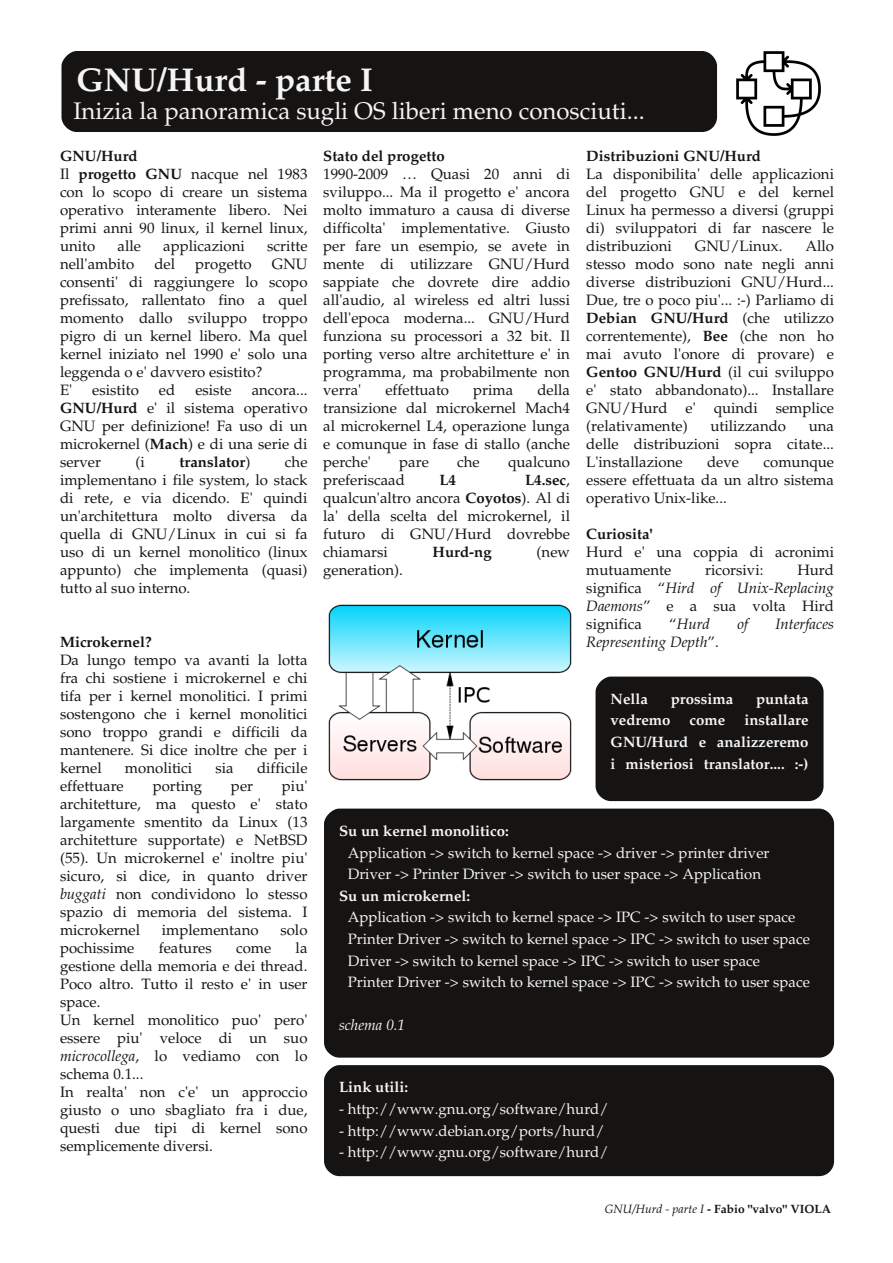
<style>
.page{position:relative;width:893px;height:1263px;background:#fff}
.page>*{position:absolute;margin:0;border:0;box-sizing:border-box;transform-origin:0 0}
.t1{font:700 33px "URW Palladio L";color:#f5f5f5}
.t2{font:24px "URW Palladio L Roma";color:#f5f5f5}
.t3{font:15px/18px "URW Palladio L Roma";color:#161413;text-align:justify}
.t4{font:15px/21.6px "URW Palladio L Roma";color:#f5f5f5}
.t5{font:700 15px "URW Palladio L";color:#161413}
.t6{font:700 15px/21.6px "URW Palladio L";color:#f5f5f5;text-align:justify}
.t7{font:italic 15px "URW Palladio L";color:#161413}
.t8{font:italic 15px "URW Palladio L";color:#f5f5f5}
.t9{font:700 12px "URW Palladio L";color:#161413}
.s1{font-family:"URW Palladio L";font-weight:700}
.s2{font-family:"URW Palladio L Roma";font-weight:400}
.s3{font-family:"URW Palladio L";font-style:italic}
.s4{font-family:"URW Palladio L Roma";font-style:normal}
.s5{font-weight:400;font-style:italic}
</style>
<div class="page">
<div style="left:62px;top:51px;width:655px;height:81px;background:#161413"></div>
<img style="left:736px;top:51px;width:85px;height:85px">
<div style="left:596px;top:676px;width:228px;height:125px;background:#161413"></div>
<div style="left:324px;top:808px;width:510px;height:250px;background:#161413"></div>
<img style="left:328px;top:604px;width:244px;height:177px">
<div style="left:324px;top:1065px;width:510px;height:111px;background:#161413"></div>
<h1 class="t1" style="left:76px;top:58px;width:298px">GNU/Hurd - parte I</h1>
<h2 class="t2" style="left:74px;top:96px;width:573px">Inizia la panoramica sugli OS liberi meno conosciuti...</h2>
<p class="t5" style="left:60px;top:146px;width:79px">GNU/Hurd</p>
<p class="t3" style="left:60px;top:164px;width:249px">Il <span class="s1">progetto GNU</span> nacque nel 1983 con lo scopo di creare un sistema operativo interamente libero. Nei primi anni 90 linux, il kernel linux, unito</p>
<p class="t3" style="left:118px;top:236px;width:25px">alle</p>
<p class="t3" style="left:163px;top:236px;width:83px">applicazioni</p>
<p class="t3" style="left:267px;top:236px;width:42px">scritte</p>
<p class="t3" style="left:60px;top:254px;width:76px">nell'ambito</p>
<p class="t3" style="left:154px;top:254px;width:22px">del</p>
<p class="t3" style="left:195px;top:254px;width:58px">progetto</p>
<p class="t3" style="left:60px;top:254px;width:249px;text-align:left;text-indent:212px">GNU consenti' di raggiungere lo scopo prefissato, rallentato fino a quel momento dallo sviluppo troppo pigro di un kernel libero. Ma quel kernel iniziato nel 1990 e' solo una leggenda o e' davvero esistito?<br>E'</p>
<p class="t3" style="left:92px;top:380px;width:48px">esistito</p>
<p class="t3" style="left:159px;top:380px;width:18px">ed</p>
<p class="t3" style="left:195px;top:380px;width:38px">esiste</p>
<p class="t3" style="left:60px;top:380px;width:249px;text-indent:192px">ancora...<br><span class="s1">GNU/Hurd</span> e' il sistema operativo GNU per definizione! Fa uso di un microkernel (<span class="s1">Mach</span>) e di una serie di server</p>
<p class="t3" style="left:60px;top:452px;width:249px;text-indent:225px">che implementano i file system, lo stack di rete, e via dicendo. E' quindi un'architettura molto diversa da quella di GNU/Linux in cui si fa uso di un kernel monolitico (linux appunto) che implementa (quasi) tutto al suo interno.</p>
<p class="t3" style="left:136px;top:452px;width:11px">(i</p>
<p class="t5" style="left:180px;top:452px;width:72px">translator<span class="s2">)</span></p>
<p class="t5" style="left:60px;top:632px;width:93px">Microkernel?</p>
<p class="t3" style="left:60px;top:650px;width:249px">Da lungo tempo va avanti la lotta fra chi sostiene i microkernel e chi tifa per i kernel monolitici. I primi sostengono che i kernel monolitici sono troppo grandi e difficili da mantenere. Si dice inoltre che per i kernel</p>
<p class="t3" style="left:125px;top:758px;width:69px">monolitici</p>
<p class="t3" style="left:216px;top:758px;width:20px">sia</p>
<p class="t3" style="left:257px;top:758px;width:52px">difficile</p>
<p class="t3" style="left:60px;top:776px;width:65px">effettuare</p>
<p class="t3" style="left:153px;top:776px;width:51px">porting</p>
<p class="t3" style="left:231px;top:776px;width:24px">per</p>
<p class="t3" style="left:60px;top:776px;width:249px;text-indent:222px">piu' architetture, ma questo e' stato largamente smentito da Linux (13 architetture supportate) e NetBSD (55). Un microkernel e' inoltre piu' sicuro, si dice, in quanto driver <span class="s3">buggati</span> non condividono lo stesso spazio di memoria del sistema. I microkernel</p>
<p class="t3" style="left:162px;top:920px;width:98px">implementano</p>
<p class="t3" style="left:280px;top:920px;width:29px">solo</p>
<p class="t3" style="left:60px;top:938px;width:76px">pochissime</p>
<p class="t3" style="left:159px;top:938px;width:55px">features</p>
<p class="t3" style="left:236px;top:938px;width:37px">come</p>
<p class="t3" style="left:60px;top:938px;width:249px;text-align:left;text-indent:236px">la gestione della memoria e dei thread.<br>Poco altro. Tutto il resto e' in user space.<br>Un kernel monolitico puo' pero' essere piu' veloce di un suo <span class="s3">microcollega</span>, lo vediamo con lo schema 0.1...<br>In realta' non c'e' un approccio giusto o uno sbagliato fra i due, questi due tipi di kernel sono semplicemente diversi.</p>
<p class="t5" style="left:323px;top:146px;width:123px">Stato del progetto</p>
<p class="t3" style="left:323px;top:164px;width:248px">1990-2009 … Quasi 20 anni di sviluppo... Ma il progetto e' ancora molto immaturo a causa di diverse difficolta' implementative. Giusto per fare un esempio, se avete in mente di utilizzare GNU/Hurd sappiate che dovrete dire addio all'audio, al wireless ed altri lussi dell'epoca moderna... GNU/Hurd funziona su processori a 32 bit. Il porting verso altre architetture e' in programma, ma probabilmente non verra'</p>
<p class="t3" style="left:385px;top:380px;width:65px">effettuato</p>
<p class="t3" style="left:473px;top:380px;width:42px">prima</p>
<p class="t3" style="left:323px;top:380px;width:248px;text-indent:214px">della transizione dal microkernel Mach4 al microkernel L4, operazione lunga e comunque in fase di stallo (anche perche'</p>
<p class="t3" style="left:399px;top:452px;width:31px">pare</p>
<p class="t3" style="left:457px;top:452px;width:24px">che</p>
<p class="t3" style="left:508px;top:452px;width:63px">qualcuno</p>
<p class="t3" style="left:323px;top:470px;width:83px">preferiscaad</p>
<p class="t5" style="left:439px;top:470px;width:18px">L4</p>
<p class="t5" style="left:525px;top:470px;width:46px">L4.sec<span class="s2">,</span></p>
<p class="t3" style="left:323px;top:488px;width:248px">qualcun'altro ancora <span class="s1">Coyotos</span>). Al di la' della scelta del microkernel, il futuro di GNU/Hurd dovrebbe chiamarsi</p>
<p class="t5" style="left:433px;top:542px;width:61px">Hurd-ng</p>
<p class="t3" style="left:537px;top:542px;width:35px">(new</p>
<p class="t3" style="left:323px;top:560px;width:81px">generation).</p>
<p class="t5" style="left:586px;top:146px;width:176px">Distribuzioni GNU/Hurd</p>
<p class="t3" style="left:586px;top:164px;width:249px">La disponibilita' delle applicazioni del progetto GNU e del kernel Linux ha permesso a diversi (gruppi di) sviluppatori di far nascere le distribuzioni</p>
<p class="t3" style="left:586px;top:236px;width:249px;text-indent:219px">Allo stesso modo sono nate negli anni diverse distribuzioni GNU/Hurd...<br>Due, tre o poco piu'... :-) Parliamo di</p>
<p class="t5" style="left:586px;top:308px;width:249px">Debian GNU/Hurd <span class="s2">(che utilizzo</span></p>
<p class="t3" style="left:586px;top:326px;width:249px">correntemente), <span class="s1">Bee</span> (che non ho mai avuto l'onore di provare) e</p>
<p class="t5" style="left:586px;top:362px;width:249px">Gentoo GNU/Hurd <span class="s2">(il cui sviluppo</span></p>
<p class="t3" style="left:586px;top:380px;width:249px">e' stato abbandonato)... Installare GNU/Hurd e' quindi semplice (relativamente)</p>
<p class="t3" style="left:695px;top:236px;width:89px">GNU/Linux.</p>
<p class="t3" style="left:710px;top:416px;width:77px">utilizzando</p>
<p class="t3" style="left:586px;top:416px;width:249px;text-indent:222px">una delle distribuzioni sopra citate...<br>L'installazione</p>
<p class="t3" style="left:707px;top:452px;width:34px">deve</p>
<p class="t3" style="left:586px;top:452px;width:249px;text-indent:177px">comunque essere effettuata da un altro sistema operativo Unix-like...</p>
<p class="t5" style="left:586px;top:524px;width:68px">Curiosita'</p>
<p class="t3" style="left:586px;top:542px;width:249px">Hurd e' una coppia di acronimi mutuamente</p>
<p class="t3" style="left:705px;top:560px;width:60px">ricorsivi:</p>
<p class="t3" style="left:797px;top:560px;width:38px">Hurd</p>
<p class="t7" style="left:586px;top:578px;width:249px"><span class="s4">significa “</span>Hird of Unix-Replacing</p>
<p class="t3" style="left:586px;top:596px;width:249px"><span class="s3">Daemons</span>” e a sua volta Hird significa</p>
<p class="t7" style="left:669px;top:614px;width:42px"><span class="s4">“</span>Hurd</p>
<p class="t7" style="left:737px;top:614px;width:12px">of</p>
<p class="t7" style="left:775px;top:614px;width:60px">Interfaces</p>
<p class="t7" style="left:586px;top:632px;width:134px">Representing Depth<span class="s4">”.</span></p>
<p class="t6" style="left:610px;top:688px;width:39px">Nella</p>
<p class="t6" style="left:671px;top:688px;width:64px">prossima</p>
<p class="t6" style="left:756px;top:688px;width:54px">puntata</p>
<p class="t6" style="left:610px;top:709px;width:62px">vedremo</p>
<p class="t6" style="left:690px;top:709px;width:37px">come</p>
<p class="t6" style="left:610px;top:709px;width:199px;text-indent:134px">installare GNU/Hurd e analizzeremo i misteriosi translator.... :-)</p>
<p class="t6" style="left:339px;top:820px;width:171px">Su un kernel monolitico:</p>
<p class="t4" style="left:348px;top:841px;width:423px">Application -&gt; switch to kernel space -&gt; driver -&gt; printer driver<br>Driver -&gt; Printer Driver -&gt; switch to user space -&gt; Application</p>
<p class="t6" style="left:339px;top:885px;width:133px">Su un microkernel:</p>
<p class="t4" style="left:348px;top:906px;width:464px">Application -&gt; switch to kernel space -&gt; IPC -&gt; switch to user space Printer Driver -&gt; switch to kernel space -&gt; IPC -&gt; switch to user space Driver -&gt; switch to kernel space -&gt; IPC -&gt; switch to user space Printer Driver -&gt; switch to kernel space -&gt; IPC -&gt; switch to user space</p>
<p class="t8" style="left:339px;top:1015px;width:68px">schema 0.1</p>
<p class="t6" style="left:339px;top:1076px;width:71px">Link utili:</p>
<p class="t4" style="left:339px;top:1098px;width:271px">- http://www.gnu.org/software/hurd/</p>
<p class="t4" style="left:339px;top:1119px;width:267px">- http://www.debian.org/ports/hurd/</p>
<p class="t4" style="left:339px;top:1141px;width:271px">- http://www.gnu.org/software/hurd/</p>
<p class="t9" style="left:605px;top:1201px;width:228px"><span class="s5">GNU/Hurd - parte I</span> - Fabio "valvo" VIOLA</p>
</div>
